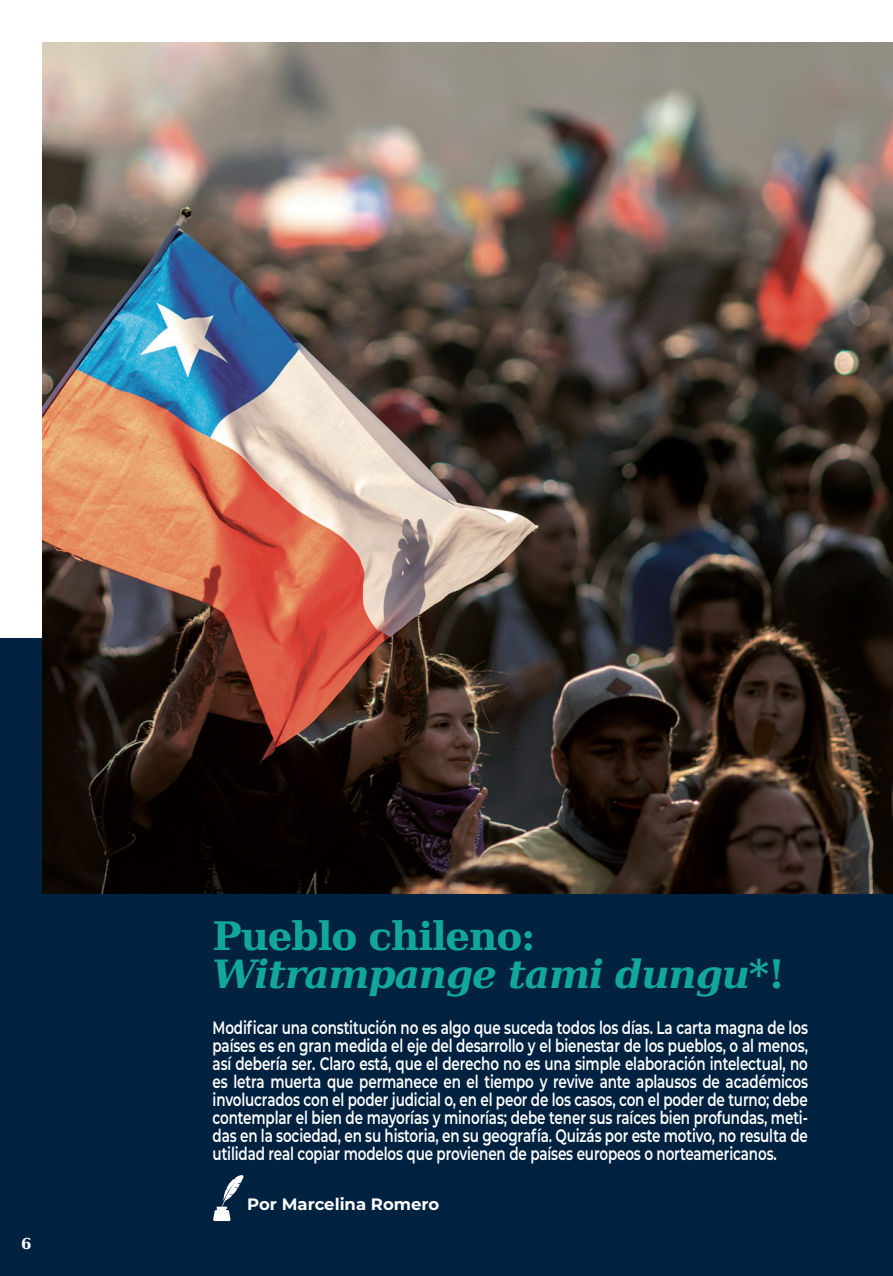
<style>
.page{position:relative;width:893px;height:1276px;background:#fff}
.page>*{position:absolute;margin:0;border:0;box-sizing:border-box;transform-origin:0 0}
.t1{font:italic 700 39px/37.5px "DejaVu Serif";letter-spacing:-.03em;color:#12a79d}
.t2{font:600 18px/18px "Montserrat";letter-spacing:-.01em;color:#fff;text-align:justify;scale:.75 1}
.t3{font:700 16.5px "Montserrat";color:#fff}
.t4{font:700 15px "DejaVu Serif";color:#fff}
.s1{font-style:normal}
</style>
<div class="page">
<div style="left:0;top:638px;width:893px;height:638px;background:#002241"></div>
<svg style="left:213px;top:1175px;width:31px;height:46px"></svg>
<img style="left:43px;top:43px;width:850px;height:850px">
<p class="t4" style="left:21px;top:1231px;width:12px">6</p>
<h1 class="t1" style="left:213px;top:916px;width:574px"><span class="s1">Pueblo chileno:<br></span>Witrampange tami dungu<span class="s1">*!</span></h1>
<p class="t2" style="left:213px;top:1018px;width:795px">Modificar una constitución no es algo que suceda todos los días. La carta magna de los países es en gran medida el eje del desarrollo y el bienestar de los pueblos, o al menos, así debería ser. Claro está, que el derecho no es una simple elaboración intelectual, no es letra muerta que permanece en el tiempo y revive ante aplausos de académicos involucrados con el poder judicial o, en el peor de los casos, con el poder de turno; debe contemplar el bien de mayorías y minorías; debe tener sus raíces bien profundas, meti&shy;das en la sociedad, en su historia, en su geografía. Quizás por este motivo, no resulta de utilidad real copiar modelos que provienen de países europeos o norteamericanos.</p>
<p class="t3" style="left:247px;top:1192px;width:194px">Por Marcelina Romero</p>
</div>
